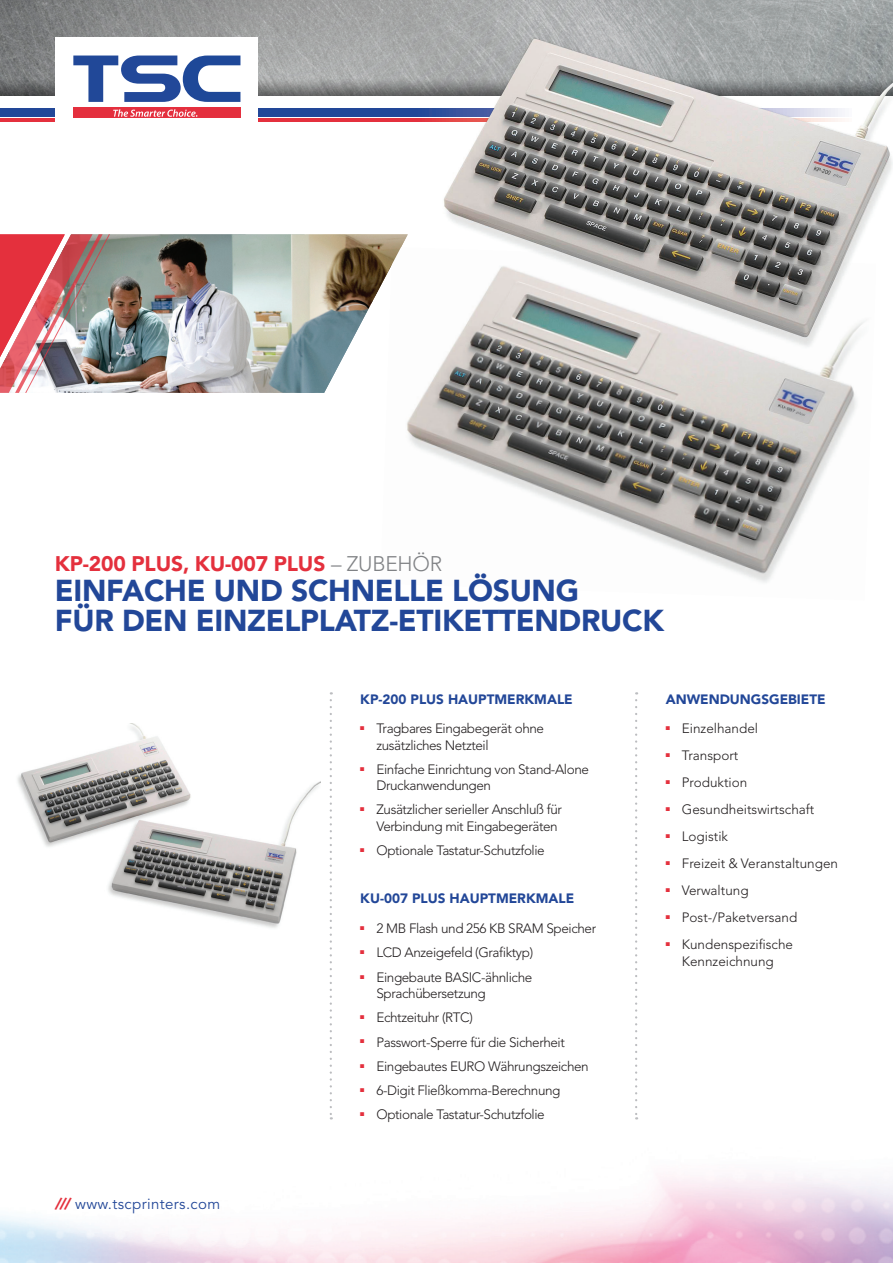
<style>
.page{position:relative;width:893px;height:1263px;background:#fff}
.page>*{position:absolute;margin:0;border:0;box-sizing:border-box;transform-origin:0 0}
.t1{font:900 30px/30px "Avenir";letter-spacing:-.01em;color:#224798}
.t2{font:900 21px "Avenir";letter-spacing:-.01em;color:#e4303d}
.t3{font:15px "Avenir";letter-spacing:.025em;color:#224798}
.t4{font:300 13.5px/16.2px "Avenir";letter-spacing:-.03em;color:#231f20}
.t5{font:300 13.5px/16.2px "Avenir";color:#231f20;text-align:center}
.t6{font:900 13.5px "Avenir";color:#224798}
.s1{font-weight:300;color:#808285}
.s2{font-weight:900;font-style:italic;color:#e4303d}
</style>
<div class="page">
<img style="left:0;top:0;width:893px;height:95px">
<div style="left:0;top:108px;width:851px;height:8px;background:#224798"></div>
<hr style="left:0;top:119px;width:851px;height:2px;background:#e4303d">
<img style="left:110px;top:234px;width:298px;height:159px">
<svg style="left:330px;top:700px;width:2px;height:419px"></svg>
<svg style="left:635px;top:700px;width:2px;height:419px"></svg>
<img style="left:380px;top:247px;width:477px;height:336px">
<img style="left:422px;top:23px;width:471px;height:337px">
<img style="left:444px;top:39px;width:449px;height:297px">
<img style="left:17px;top:724px;width:303px;height:204px">
<img style="left:0;top:234px;width:110px;height:159px">
<div style="left:55px;top:37px;width:203px;height:153px;background:#fff"></div>
<svg style="left:73px;top:56px;width:167px;height:46px"></svg>
<div style="left:73px;top:108px;width:167px;height:10px;background:#e42f3e"></div>
<svg style="left:113px;top:109px;width:84px;height:8px"></svg>
<h2 class="t2" style="left:55px;top:551px;width:389px">KP-200 PLUS‚ KU-007 PLUS <span class="s1">– ZUBEHÖR</span></h2>
<h1 class="t1" style="left:55px;top:575px;width:611px">EINFACHE UND SCHNELLE LÖSUNG<br>FÜR DEN EINZELPLATZ-ETIKETTENDRUCK</h1>
<p class="t3" style="left:55px;top:1195px;width:167px"><span class="s2">///</span> www.tscprinters.com</p>
<p class="t6" style="left:360px;top:691px;width:214px">KP-200 PLUS HAUPTMERKMALE</p>
<p class="t4" style="left:376px;top:720px;width:169px;text-indent:-16px"><sup>■</sup> Tragbares Eingabegerät ohne zusätzliches Netzteil</p>
<p class="t4" style="left:376px;top:761px;width:214px;text-indent:-16px"><sup>■</sup> Einfache Einrichtung von Stand-Alone<br>Druckanwendungen</p>
<p class="t4" style="left:376px;top:801px;width:187px;text-indent:-16px"><sup>■</sup> Zusätzlicher serieller Anschluß für<br>Verbindung mit Eingabegeräten</p>
<p class="t4" style="left:360px;top:842px;width:186px"><sup>■</sup> Optionale Tastatur-Schutzfolie</p>
<p class="t6" style="left:360px;top:890px;width:215px">KU-007 PLUS HAUPTMERKMALE</p>
<p class="t4" style="left:360px;top:920px;width:237px"><sup>■</sup> 2 MB Flash und 256 KB SRAM Speicher</p>
<p class="t4" style="left:360px;top:945px;width:174px"><sup>■</sup> LCD Anzeigefeld (Grafiktyp)</p>
<p class="t4" style="left:376px;top:969px;width:157px;text-indent:-16px"><sup>■</sup> Eingebaute BASIC-ähnliche<br>Sprachübersetzung</p>
<p class="t4" style="left:360px;top:1009px;width:114px"><sup>■</sup> Echtzeituhr (RTC)</p>
<p class="t4" style="left:360px;top:1034px;width:206px"><sup>■</sup> Passwort-Sperre für die Sicherheit</p>
<p class="t4" style="left:360px;top:1058px;width:230px"><sup>■</sup> Eingebautes EURO Währungszeichen</p>
<p class="t4" style="left:360px;top:1082px;width:202px"><sup>■</sup> 6-Digit Fließkomma-Berechnung</p>
<p class="t4" style="left:360px;top:1107px;width:186px"><sup>■</sup> Optionale Tastatur-Schutzfolie</p>
<p class="t6" style="left:666px;top:691px;width:162px">ANWENDUNGSGEBIETE</p>
<p class="t5" style="left:666px;top:720px;width:94px"><sup>■</sup> Einzelhandel</p>
<p class="t5" style="left:666px;top:747px;width:74px"><sup>■</sup> Transport</p>
<p class="t5" style="left:666px;top:774px;width:83px"><sup>■</sup> Produktion</p>
<p class="t5" style="left:666px;top:801px;width:150px"><sup>■</sup> Gesundheitswirtschaft</p>
<p class="t5" style="left:666px;top:828px;width:64px"><sup>■</sup> Logistik</p>
<p class="t5" style="left:666px;top:855px;width:174px"><sup>■</sup> Freizeit &amp; Veranstaltungen</p>
<p class="t5" style="left:666px;top:882px;width:84px"><sup>■</sup> Verwaltung</p>
<p class="t5" style="left:666px;top:909px;width:133px"><sup>■</sup> Post-/Paketversand</p>
<p class="t5" style="left:666px;top:936px;width:129px"><sup>■</sup> Kundenspezifische<br>Kennzeichnung</p>
</div>
